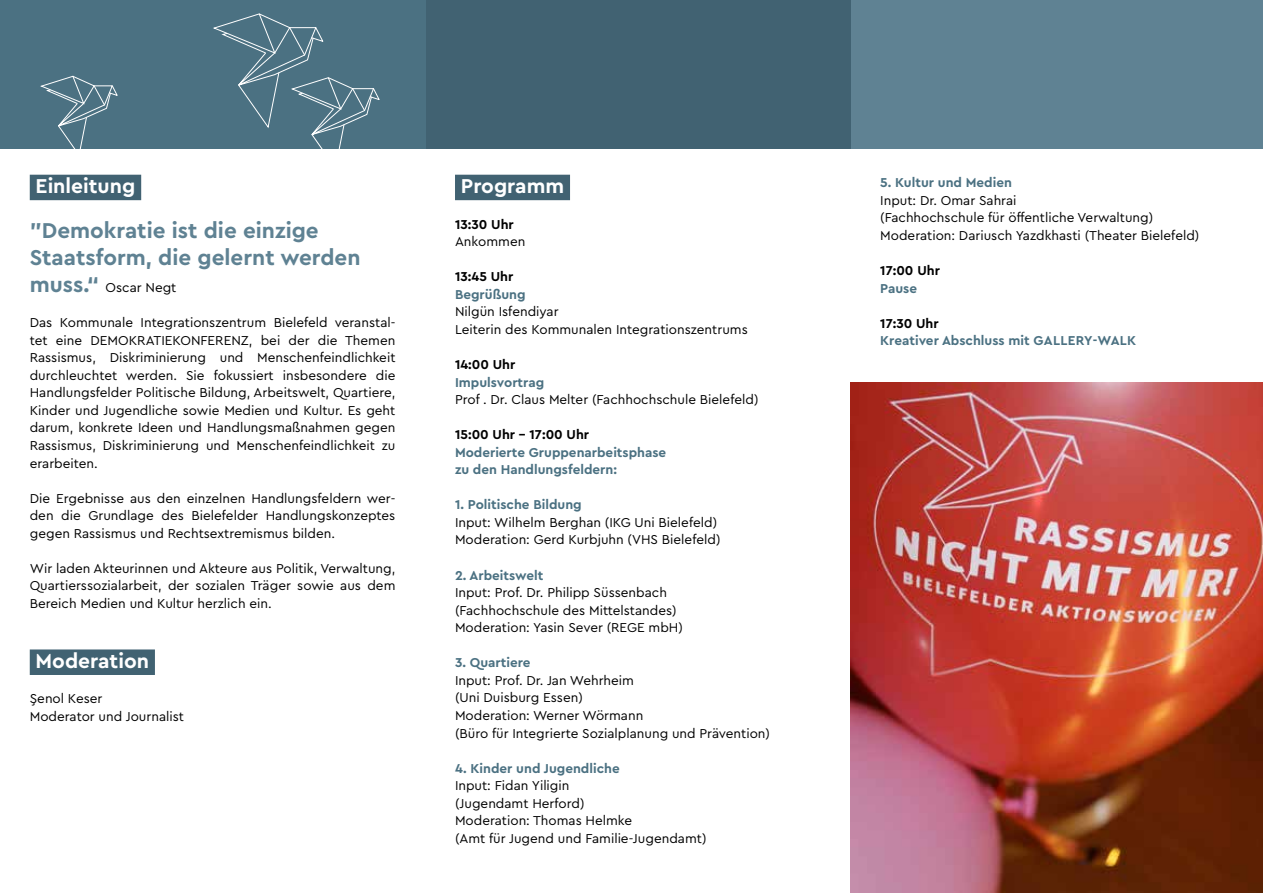
<style>
.page{position:relative;width:1263px;height:893px;background:#fff}
.page>*{position:absolute;margin:0;border:0;box-sizing:border-box;transform-origin:0 0}
.t1{font:700 22.5px/27px "Cera Bielefeld";color:#5f8293}
.t2{font:700 21px "Cera Bielefeld";color:#fff}
.t3{font:13.5px/17.5px "Cera Bielefeld";color:#000}
.t4{font:700 13.5px/17.5px "Cera Bielefeld";color:#4b7182}
.t5{font:700 13.5px "Cera Bielefeld";color:#000}
.s1{font-weight:700;font-size:22.5px;color:#5f8293}
</style>
<div class="page">
<div style="left:30px;top:175px;width:111px;height:25px;background:#416272"></div>
<div style="left:30px;top:649px;width:125px;height:26px;background:#416272"></div>
<div style="left:455px;top:175px;width:115px;height:25px;background:#416272"></div>
<div style="left:850px;top:0;width:413px;height:149px;background:#5f8293"></div>
<div style="left:425px;top:0;width:425px;height:149px;background:#416272"></div>
<div style="left:0;top:0;width:425px;height:149px;background:#4b7182"></div>
<img style="left:850px;top:383px;width:413px;height:510px">
<svg style="left:40px;top:75px;width:78px;height:74px"></svg>
<svg style="left:213px;top:13px;width:167px;height:136px"></svg>
<h2 class="t2" style="left:36px;top:172px;width:101px">Einleitung</h2>
<h1 class="t1" style="left:30px;top:216px;width:332px">"Demokratie ist die einzige<br>Staatsform, die gelernt werden</h1>
<p class="t3" style="left:30px;top:278px;width:148px"><span class="s1">muss.“</span> Oscar Negt</p>
<p class="t3" style="left:30px;top:313px;width:367px;text-align:justify">Das Kommunale Integrationszentrum Bielefeld veranstal&shy;tet eine DEMOKRATIEKONFERENZ, bei der die Themen Rassismus, Diskriminierung und Menschenfeindlichkeit durchleuchtet werden. Sie fokussiert insbesondere die Handlungsfelder Politische Bildung, Arbeitswelt, Quartiere, Kinder und Jugendliche sowie Medien und Kultur. Es geht darum, konkrete Ideen und Handlungsmaßnahmen gegen Rassismus, Diskriminierung und Menschenfeindlichkeit zu erarbeiten.</p>
<p class="t3" style="left:30px;top:489px;width:367px;text-align:justify">Die Ergebnisse aus den einzelnen Handlungsfeldern wer&shy;den die Grundlage des Bielefelder Handlungskonzeptes gegen Rassismus und Rechtsextremismus bilden.</p>
<p class="t3" style="left:30px;top:559px;width:367px;text-align:justify">Wir laden Akteurinnen und Akteure aus Politik, Verwaltung, Quartierssozialarbeit, der sozialen Träger sowie aus dem Bereich Medien und Kultur herzlich ein.</p>
<h2 class="t2" style="left:36px;top:647px;width:115px">Moderation</h2>
<p class="t3" style="left:30px;top:689px;width:156px">Şenol Keser<br>Moderator und Journalist</p>
<h2 class="t2" style="left:461px;top:172px;width:105px">Programm</h2>
<p class="t5" style="left:455px;top:215px;width:60px">13:30 Uhr</p>
<p class="t3" style="left:455px;top:232px;width:72px">Ankommen</p>
<p class="t5" style="left:455px;top:268px;width:60px">13:45 Uhr</p>
<p class="t4" style="left:455px;top:285px;width:72px">Begrüßung</p>
<p class="t3" style="left:455px;top:302px;width:294px">Nilgün Isfendiyar<br>Leiterin des Kommunalen Integrationszentrums</p>
<p class="t5" style="left:455px;top:355px;width:62px">14:00 Uhr</p>
<p class="t4" style="left:455px;top:373px;width:91px">Impulsvortrag</p>
<p class="t3" style="left:455px;top:390px;width:305px">Prof . Dr. Claus Melter (Fachhochschule Bielefeld)</p>
<p class="t5" style="left:455px;top:426px;width:136px">15:00 Uhr – 17:00 Uhr</p>
<p class="t4" style="left:455px;top:443px;width:213px">Moderierte Gruppenarbeitsphase zu den Handlungsfeldern:</p>
<p class="t4" style="left:455px;top:495px;width:128px">1. Politische Bildung</p>
<p class="t3" style="left:455px;top:513px;width:267px">Input: Wilhelm Berghan (IKG Uni Bielefeld)<br>Moderation: Gerd Kurbjuhn (VHS Bielefeld)</p>
<p class="t4" style="left:455px;top:566px;width:90px">2. Arbeitswelt</p>
<p class="t3" style="left:455px;top:583px;width:229px">Input: Prof. Dr. Philipp Süssenbach (Fachhochschule des Mittelstandes)<br>Moderation: Yasin Sever (REGE mbH)</p>
<p class="t4" style="left:455px;top:653px;width:77px">3. Quartiere</p>
<p class="t3" style="left:455px;top:671px;width:317px">Input: Prof. Dr. Jan Wehrheim<br>(Uni Duisburg Essen)<br>Moderation: Werner Wörmann<br>(Büro für Integrierte Sozialplanung und Prävention)</p>
<p class="t4" style="left:455px;top:759px;width:166px">4. Kinder und Jugendliche</p>
<p class="t3" style="left:455px;top:776px;width:253px">Input: Fidan Yiligin<br>(Jugendamt Herford)<br>Moderation: Thomas Helmke<br>(Amt für Jugend und Familie-Jugendamt)</p>
<p class="t4" style="left:880px;top:173px;width:133px">5. Kultur und Medien</p>
<p class="t3" style="left:880px;top:191px;width:321px">Input: Dr. Omar Sahrai<br>(Fachhochschule für öffentliche Verwaltung)<br>Moderation: Dariusch Yazdkhasti (Theater Bielefeld)</p>
<p class="t5" style="left:880px;top:262px;width:61px">17:00 Uhr</p>
<p class="t4" style="left:880px;top:279px;width:38px">Pause</p>
<p class="t5" style="left:880px;top:314px;width:60px">17:30 Uhr</p>
<p class="t4" style="left:880px;top:331px;width:256px">Kreativer Abschluss mit Gallery-Walk</p>
</div>
